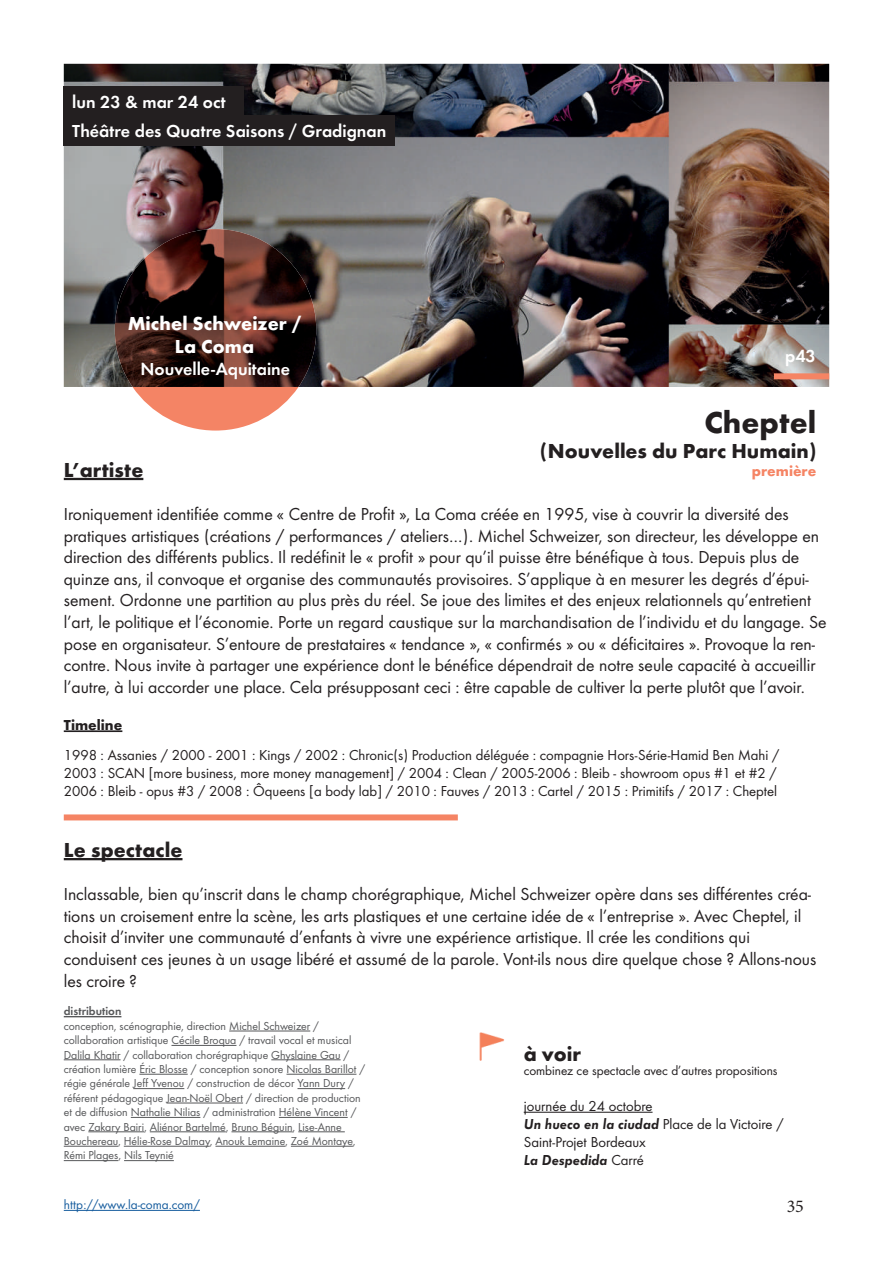
<style>
.page{position:relative;width:893px;height:1263px;background:#fff}
.page>*{position:absolute;margin:0;border:0;box-sizing:border-box;transform-origin:0 0}
.t1{font:700 31.5px "Futura";color:#231f20}
.t2{font:700 21px "Futura";color:#231f20}
.t3{font:700 19.5px/23.4px "Futura";color:#fff;text-align:center}
.t4{font:18px/21.6px "Futura Boo";color:#231f20}
.t5{font:18px "Futura Dem";color:#fff}
.t6{font:18px "Minion Pro";color:#231f20}
.t7{font:15px/18px "Futura Boo";color:#231f20}
.t8{font:15px "Futura Dem Obl";color:#231f20}
.t9{font:700 15px "Futura";color:#f58464}
.t10{font:700 15px "Futura";color:#231f20}
.t11{font:13.5px "Futura Boo";color:#231f20}
.t12{font:13.5px "Futura Boo";color:#175d9e}
.t13{font:12px/14.4px "Futura Boo";color:#57585a}
.t14{font:12px "Futura Dem";color:#57585a}
.s1{font-family:"Futura Dem Obl"}
.s2{font-family:"Futura Boo"}
</style>
<div class="page">
<img style="left:64px;top:64px;width:765px;height:323px">
<div style="left:64px;top:814px;width:394px;height:6px;background:#f58464"></div>
<svg style="left:133px;top:387px;width:165px;height:44px"></svg>
<img style="left:115px;top:229px;width:201px;height:158px">
<hr style="left:64px;top:478px;width:79px;height:2px;background:#231f20">
<hr style="left:64px;top:858px;width:118px;height:2px;background:#231f20">
<img style="left:479px;top:1032px;width:25px;height:29px">
<hr style="left:524px;top:1112px;width:129px;height:1px;background:#231f20">
<hr style="left:64px;top:730px;width:58px;height:2px;background:#231f20">
<div style="left:774px;top:373px;width:55px;height:6px;background:#f58464"></div>
<hr style="left:64px;top:1016px;width:57px;height:1px;background:#57585a">
<hr style="left:229px;top:1030px;width:81px;height:1px;background:#57585a">
<hr style="left:171px;top:1045px;width:65px;height:1px;background:#57585a">
<hr style="left:64px;top:1059px;width:57px;height:1px;background:#57585a">
<hr style="left:271px;top:1059px;width:70px;height:1px;background:#57585a">
<hr style="left:139px;top:1074px;width:49px;height:1px;background:#57585a">
<hr style="left:286px;top:1074px;width:70px;height:1px;background:#57585a">
<hr style="left:133px;top:1088px;width:51px;height:1px;background:#57585a">
<hr style="left:297px;top:1088px;width:48px;height:1px;background:#57585a">
<hr style="left:166px;top:1102px;width:77px;height:1px;background:#57585a">
<hr style="left:131px;top:1117px;width:69px;height:1px;background:#57585a">
<hr style="left:279px;top:1117px;width:69px;height:1px;background:#57585a">
<hr style="left:88px;top:1131px;width:56px;height:1px;background:#57585a">
<hr style="left:150px;top:1131px;width:76px;height:1px;background:#57585a">
<hr style="left:231px;top:1131px;width:62px;height:1px;background:#57585a">
<hr style="left:298px;top:1131px;width:47px;height:1px;background:#57585a">
<hr style="left:64px;top:1146px;width:54px;height:1px;background:#57585a">
<hr style="left:124px;top:1146px;width:86px;height:1px;background:#57585a">
<hr style="left:215px;top:1146px;width:70px;height:1px;background:#57585a">
<hr style="left:291px;top:1146px;width:62px;height:1px;background:#57585a">
<hr style="left:64px;top:1160px;width:54px;height:1px;background:#57585a">
<hr style="left:124px;top:1160px;width:50px;height:1px;background:#57585a">
<div style="left:64px;top:115px;width:331px;height:31px;background:#231f20"></div>
<div style="left:64px;top:86px;width:180px;height:31px;background:#231f20"></div>
<hr style="left:64px;top:1210px;width:136px;height:1px;background:#175d9e">
<p class="t5" style="left:72px;top:90px;width:155px">lun 23 &amp; mar 24 oct</p>
<p class="t5" style="left:72px;top:119px;width:316px">Théâtre des Quatre Saisons / Gradignan</p>
<p class="t3" style="left:128px;top:310px;width:175px">Michel Schweizer /<br>La Coma</p>
<p class="t5" style="left:140px;top:356px;width:151px">Nouvelle-Aquitaine</p>
<p class="t5" style="left:785px;top:344px;width:32px">p43</p>
<h1 class="t1" style="left:704px;top:400px;width:114px">Cheptel</h1>
<p class="t2" style="left:540px;top:436px;width:278px">(Nouvelles du Parc Humain)</p>
<p class="t2" style="left:64px;top:455px;width:81px">L’artiste</p>
<p class="t9" style="left:752px;top:460px;width:66px">première</p>
<p class="t4" style="left:64px;top:502px;width:764px">Ironiquement identifiée comme « Centre de Profit », La Coma créée en 1995, vise à couvrir la diversité des pratiques artistiques (créations / performances / ateliers…). Michel Schweizer, son directeur, les développe en direction des différents publics. Il redéfinit le « profit » pour qu’il puisse être bénéfique à tous. Depuis plus de quinze ans, il convoque et organise des communautés provisoires. S’applique à en mesurer les degrés d’épui&shy;sement. Ordonne une partition au plus près du réel. Se joue des limites et des enjeux relationnels qu’entretient l’art, le politique et l’économie. Porte un regard caustique sur la marchandisation de l’individu et du langage. Se pose en organisateur. S’entoure de prestataires « tendance », « confirmés » ou « déficitaires ». Provoque la ren&shy;contre. Nous invite à partager une expérience dont le bénéfice dépendrait de notre seule capacité à accueillir l’autre, à lui accorder une place. Cela présupposant ceci : être capable de cultiver la perte plutôt que l’avoir.</p>
<p class="t10" style="left:64px;top:714px;width:60px">Timeline</p>
<p class="t7" style="left:64px;top:745px;width:717px">1998 : Assanies / 2000 - 2001 : Kings / 2002 : Chronic(s) Production déléguée : compagnie Hors- Série-Hamid Ben Mahi /<br>2003 : SCAN [more business, more money management] / 2004 : Clean / 2005-2006 : Bleib - showroom opus #1 et #2 /<br>2006 : Bleib - opus #3 / 2008 : Ôqueens [a body lab] / 2010 : Fauves / 2013 : Cartel / 2015 : Primitifs / 2017 : Cheptel</p>
<p class="t2" style="left:64px;top:835px;width:120px">Le spectacle</p>
<p class="t4" style="left:64px;top:882px;width:754px">Inclassable, bien qu’inscrit dans le champ chorégraphique, Michel Schweizer opère dans ses différentes créa&shy;tions un croisement entre la scène, les arts plastiques et une certaine idée de « l’entreprise ». Avec Cheptel, il choisit d’inviter une communauté d’enfants à vivre une expérience artistique. Il crée les conditions qui conduisent ces jeunes à un usage libéré et assumé de la parole. Vont-ils nous dire quelque chose ? Allons-nous les croire ?</p>
<p class="t14" style="left:64px;top:1003px;width:59px">distribution</p>
<p class="t13" style="left:64px;top:1018px;width:303px">conception, scénographie, direction Michel Schweizer / collaboration artistique Cécile Broqua / travail vocal et musical Dalila Khatir / collaboration chorégraphique Ghyslaine Gau / création lumière Éric Blosse / conception sonore Nicolas Barillot / régie générale Jeff Yvenou / construction de décor Yann Dury / référent pédagogique Jean-Noël Obert / direction de production et de diffusion Nathalie Nilias / administration Hélène Vincent / avec Zakary Bairi, Aliénor Bartelmé, Bruno Béguin, Lise-Anne Bouchereau, Hélie-Rose Dalmay, Anouk Lemaine, Zoé Montaye, Rémi Plages, Nils Teynié</p>
<p class="t12" style="left:64px;top:1195px;width:138px">http://www.la-coma.com/</p>
<p class="t2" style="left:524px;top:1039px;width:59px">à voir</p>
<p class="t11" style="left:524px;top:1061px;width:255px">combinez ce spectacle avec d’autres propositions</p>
<p class="t7" style="left:524px;top:1096px;width:261px">journée du 24 octobre<br><span class="s1">Un hueco en la ciudad</span> Place de la Victoire /<br>Saint-Projet Bordeaux</p>
<p class="t8" style="left:524px;top:1149px;width:122px">La Despedida <span class="s2">Carré</span></p>
<p class="t6" style="left:787px;top:1194px;width:19px">35</p>
</div>
